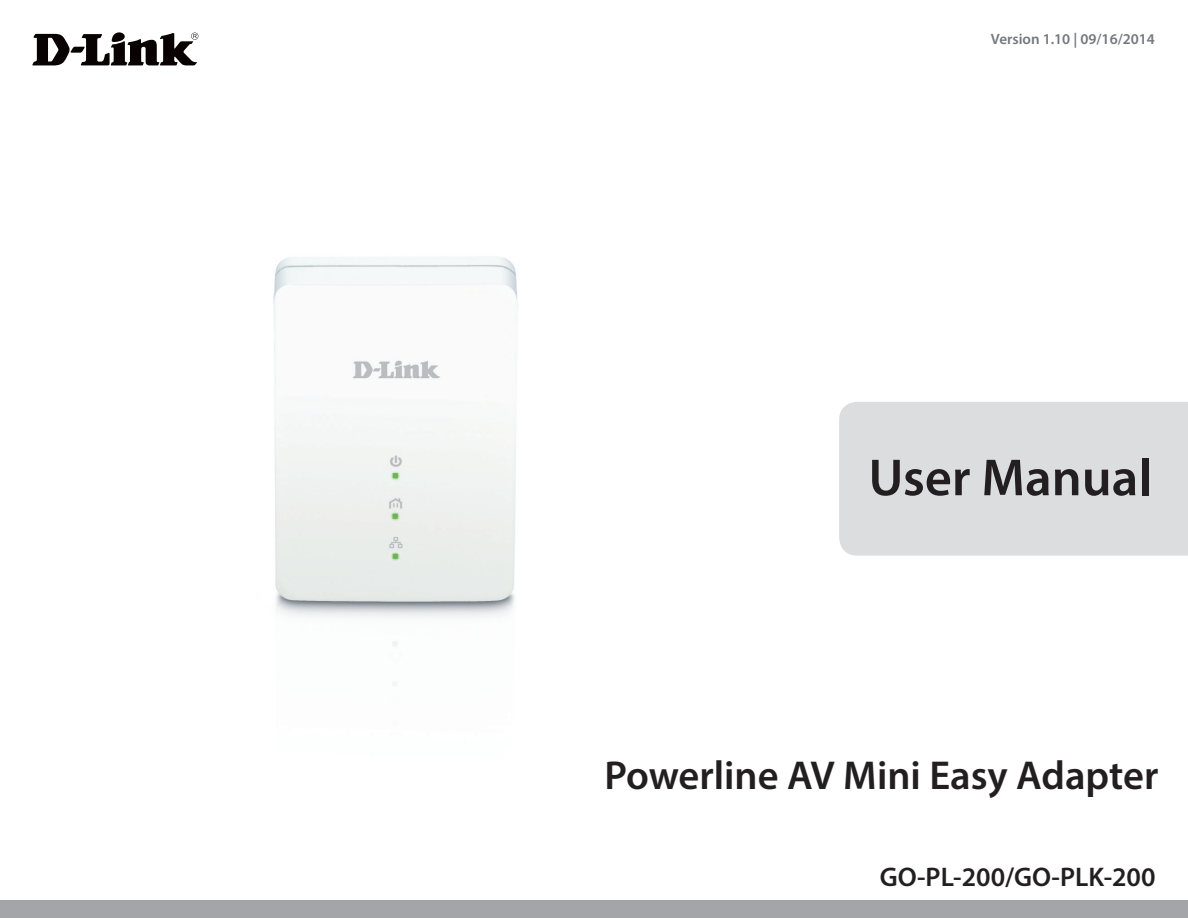
<style>
.page{position:relative;width:1188px;height:918px;background:#fff}
.page>*{position:absolute;margin:0;border:0;box-sizing:border-box;transform-origin:0 0}
.t1{font:600 52.5px "Myriad Pro";color:#231f20}
.t2{font:600 40.5px "Myriad Pro";color:#231f20}
.t3{font:600 27px "Myriad Pro";color:#231f20}
.t4{font:600 15px "Myriad Pro";color:#74787d}
</style>
<div class="page">
<div style="left:839px;top:402px;width:349px;height:154px;background:#dcdddf"></div>
<svg style="left:32px;top:32px;width:166px;height:34px"></svg>
<div style="left:0;top:900px;width:1188px;height:18px;background:#a3a5a9"></div>
<img style="left:273px;top:257px;width:245px;height:428px">
<p class="t4" style="left:991px;top:30px;width:166px">Version 1.10 | 09/16/2014</p>
<p class="t1" style="left:868px;top:444px;width:285px">User Manual</p>
<p class="t2" style="left:605px;top:749px;width:556px">Powerline AV Mini Easy Adapter</p>
<p class="t3" style="left:880px;top:859px;width:277px">GO-PL-200/GO-PLK-200</p>
</div>
